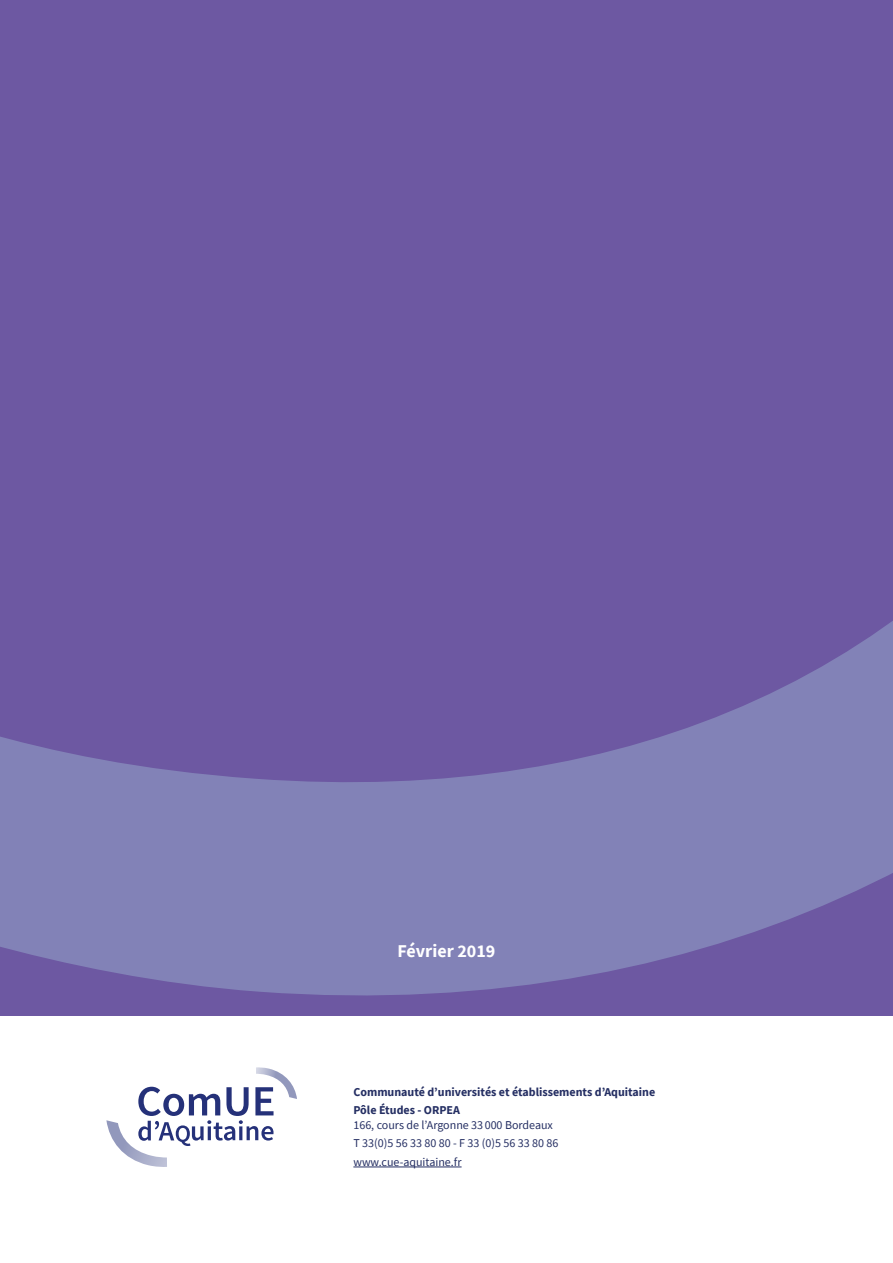
<style>
.page{position:relative;width:893px;height:1263px;background:#fff}
.page>*{position:absolute;margin:0;border:0;box-sizing:border-box;transform-origin:0 0}
.t1{font:700 18px "Source Sans Pro";color:#fff}
.Quatrieme{font:12px/14.4px "Source Sans Pro";color:#252f63}
.t2{font:700 12px "Source Sans Pro";color:#252f63}
.s1{font-weight:700}
</style>
<div class="page">
<div style="left:0;top:0;width:893px;height:1016px;background:#6d58a2"></div>
<svg style="left:0;top:621px;width:893px;height:375px;fill:#8282b7"></svg>
<hr style="left:353px;top:1167px;width:109px;height:1px;background:#252f63">
<svg style="left:106px;top:1067px;width:191px;height:99px"></svg>
<p class="t1" style="left:397px;top:939px;width:99px">Février 2019</p>
<p class="t2" style="left:353px;top:1083px;width:303px">Communauté d’universités et établissements d’Aquitaine</p>
<p class="Quatrieme" style="left:353px;top:1103px;width:201px"><span class="s1">Pôle Études - ORPEA<br></span>166, cours de l’Argonne 33 000 Bordeaux</p>
<p class="Quatrieme" style="left:353px;top:1136px;width:206px">T 33(0)5 56 33 80 80 - F 33 (0)5 56 33 80 86</p>
<p class="Quatrieme" style="left:353px;top:1155px;width:110px">www.cue-aquitaine.fr</p>
</div>
